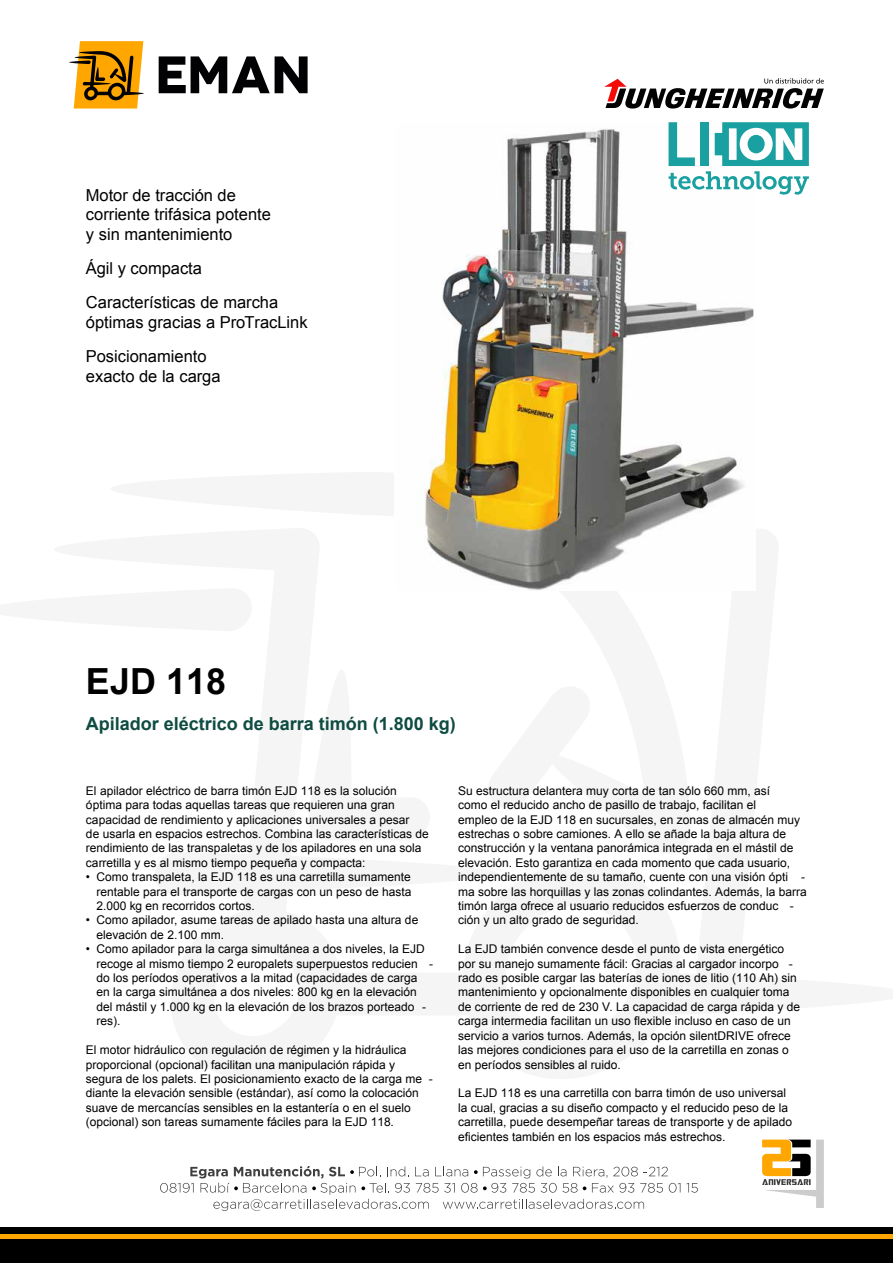
<style>
.page{position:relative;width:893px;height:1263px;background:#fff}
.page>*{position:absolute;margin:0;border:0;box-sizing:border-box;transform-origin:0 0}
.t1{font:700 36px "Arial";color:#000}
.t2{font:700 18px "Arial";color:#0e4b41}
.t3{font:16.5px/19.5px "Arial";color:#000}
.t4{font:12px/14.4px "Arial";color:#000}
</style>
<div class="page">
<div style="left:0;top:1227px;width:893px;height:36px;background:#000"></div>
<div style="left:0;top:1234px;width:893px;height:5px;background:#ffa600"></div>
<svg style="left:159px;top:56px;width:149px;height:37px"></svg>
<hr style="left:69px;top:61px;width:22px;height:3px;background:#010103;border-radius:2px">
<svg style="left:74px;top:41px;width:70px;height:68px"></svg>
<svg style="left:604px;top:78px;width:220px;height:31px"></svg>
<svg style="left:686px;top:1183px;width:12px;height:10px"></svg>
<svg style="left:160px;top:1166px;width:520px;height:45px"></svg>
<svg style="left:762px;top:1139px;width:62px;height:69px"></svg>
<img style="left:424px;top:122px;width:330px;height:468px">
<svg style="left:669px;top:122px;width:140px;height:73px"></svg>
<h3 class="t3" style="left:86px;top:185px;width:186px">Motor de tracción de corriente trifásica potente y sin mantenimiento</h3>
<h3 class="t3" style="left:86px;top:251px;width:194px;line-height:34.3px">Ágil y compacta<br>Características de marcha</h3>
<h3 class="t3" style="left:86px;top:305px;width:223px;line-height:34.3px">óptimas gracias a ProTracLink<br>Posicionamiento</h3>
<h3 class="t3" style="left:86px;top:366px;width:136px">exacto de la carga</h3>
<h1 class="t1" style="left:86px;top:657px;width:142px">EJD 118</h1>
<h2 class="t2" style="left:86px;top:712px;width:371px">Apilador eléctrico de barra timón (1.800 kg)</h2>
<p class="t4" style="left:86px;top:783px;width:344px">El apilador eléctrico de barra timón EJD 118 es la solución óptima para todas aquellas tareas que requieren una gran capacidad de rendimiento y aplicaciones universales a pesar<br>de usarla en espacios estrechos. Combina las características de rendimiento de las transpaletas y de los apiladores en una sola carretilla y es al mismo tiempo pequeña y compacta:</p>
<p class="t4" style="left:97px;top:870px;width:316px;text-align:justify;text-indent:-11px">• Como transpaleta, la EJD 118 es una carretilla sumamente rentable para el transporte de cargas con un peso de hasta 2.000 kg en recorridos cortos.</p>
<p class="t4" style="left:97px;top:913px;width:323px;text-indent:-11px">• Como apilador, asume tareas de apilado hasta una altura de elevación de 2.100 mm.</p>
<p class="t4" style="left:97px;top:942px;width:338px;text-indent:-11px">• Como apilador para la carga simultánea a dos niveles, la EJD recoge al mismo tiempo 2 europalets superpuestos reducien - do los períodos operativos a la mitad (capacidades de carga en la carga simultánea a dos niveles: 800 kg en la elevación del mástil y 1.000 kg en la elevación de los brazos porteado - res).</p>
<p class="t4" style="left:86px;top:1043px;width:348px">El motor hidráulico con regulación de régimen y la hidráulica proporcional (opcional) facilitan una manipulación rápida y segura de los palets. El posicionamiento exacto de la carga me - diante la elevación sensible (estándar), así como la colocación suave de mercancías sensibles en la estantería o en el suelo (opcional) son tareas sumamente fáciles para la EJD 118.</p>
<p class="t4" style="left:458px;top:783px;width:350px">Su estructura delantera muy corta de tan sólo 660 mm, así<br>como el reducido ancho de pasillo de trabajo, facilitan el<br>empleo de la EJD 118 en sucursales, en zonas de almacén muy estrechas o sobre camiones. A ello se añade la baja altura de construcción y la ventana panorámica integrada en el mástil de elevación. Esto garantiza en cada momento que cada usuario, independientemente de su tamaño, cuente con una visión ópti - ma sobre las horquillas y las zonas colindantes. Además, la barra timón larga ofrece al usuario reducidos esfuerzos de conduc - ción y un alto grado de seguridad.</p>
<p class="t4" style="left:458px;top:942px;width:344px">La EJD también convence desde el punto de vista energético por su manejo sumamente fácil: Gracias al cargador incorpo - rado es posible cargar las baterías de iones de litio (110 Ah) sin mantenimiento y opcionalmente disponibles en cualquier toma de corriente de red de 230 V. La capacidad de carga rápida y de carga intermedia facilitan un uso flexible incluso en caso de un servicio a varios turnos. Además, la opción silentDRIVE ofrece las mejores condiciones para el uso de la carretilla en zonas o en períodos sensibles al ruido.</p>
<p class="t4" style="left:458px;top:1086px;width:336px">La EJD 118 es una carretilla con barra timón de uso universal la cual, gracias a su diseño compacto y el reducido peso de la carretilla, puede desempeñar tareas de transporte y de apilado eficientes también en los espacios más estrechos.</p>
</div>
